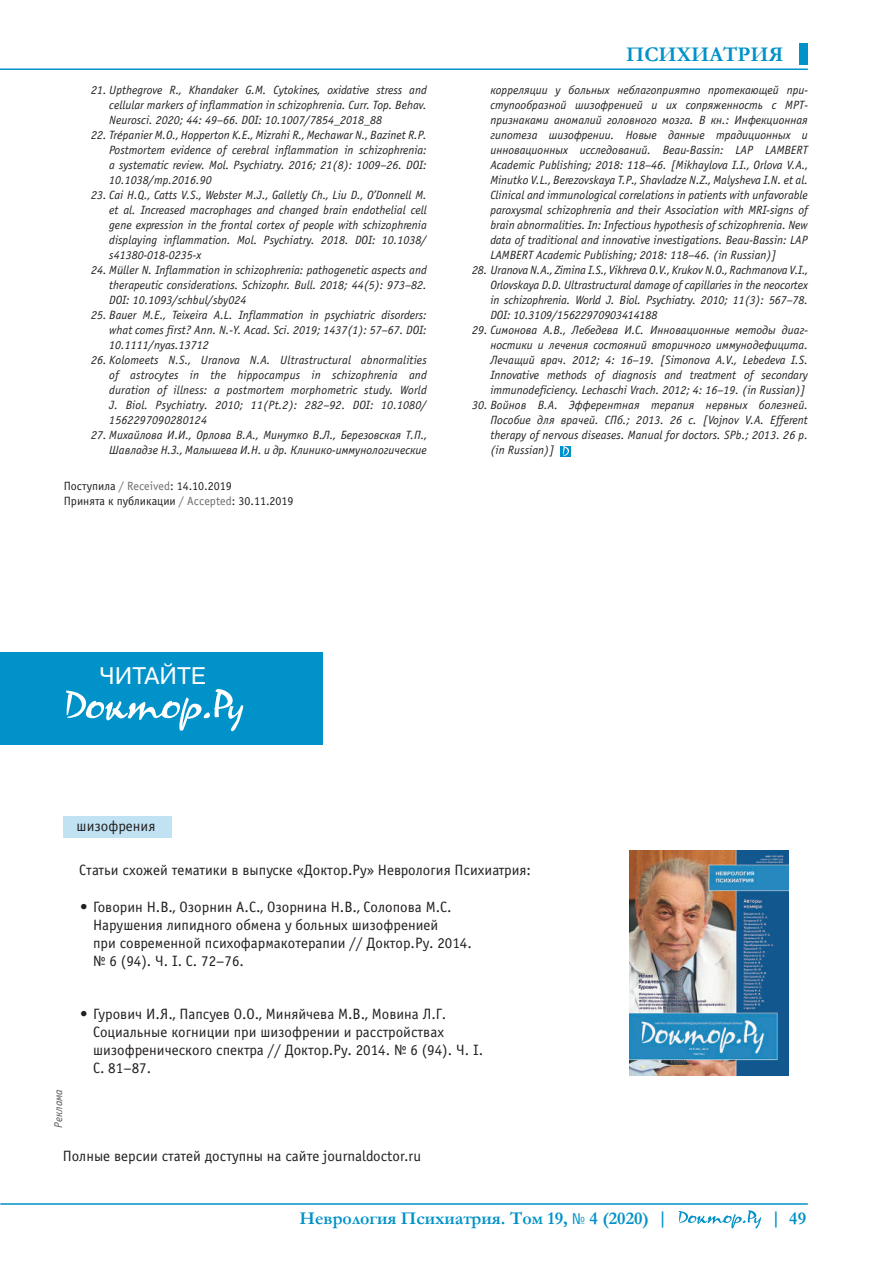
<style>
.page{position:relative;width:893px;height:1263px;background:#fff}
.page>*{position:absolute;margin:0;border:0;box-sizing:border-box;transform-origin:0 0}
.t1{font:24px "Pragmatica C";color:#fff}
.t2{font:700 21px "Garamond";color:#0092c8}
.t3{font:700 18px "Garamond";color:#0092c8}
.t4{font:15px/18px "Officina Sans C";color:#231f20}
.t5{font:italic 12px/15px "Officina Sans C";color:#231f20;text-align:justify}
.t6{font:12px/15px "Officina Sans C";color:#231f20}
.t7{font:italic 11.25px "Officina Sans C";color:#57585a}
.s1{font-family:"Calibri"}
.s2{color:#6c6d70}
.s3{font-family:"Helios Cond";font-weight:400;font-size:15px}
</style>
<div class="page">
<hr style="left:0;top:68px;width:808px;height:2px;background:#0092c8">
<div style="left:799px;top:44px;width:9px;height:21px;background:#0092c8"></div>
<hr style="left:0;top:1203px;width:808px;height:2px;background:#0092c8">
<svg style="left:679px;top:1210px;width:82px;height:18px"></svg>
<div style="left:561px;top:446px;width:10px;height:10px;background:#0092c8"></div>
<svg style="left:563px;top:446px;width:6px;height:10px"></svg>
<div style="left:63px;top:816px;width:108px;height:21px;background:#c0e2f2"></div>
<div style="left:0;top:652px;width:323px;height:92px;background:#0092c8"></div>
<svg style="left:66px;top:689px;width:177px;height:42px"></svg>
<img style="left:630px;top:850px;width:158px;height:226px">
<p class="t5" style="left:109px;top:83px;width:319px;text-indent:-18px">21. Upthegrove R., Khandaker G.M. Cytokines, oxidative stress and cellular markers of inflammation in schizophrenia. Curr. Top. Behav.<br>Neurosci. 2020; 44: 49–66. DOI: 10.1007/7854_2018_88</p>
<p class="t5" style="left:109px;top:128px;width:319px;text-indent:-18px">22. Tr<span class="s1">é</span>panier M.O., Hopperton K.E., Mizrahi R., Mechawar N., Bazinet R.P.<br>Postmortem evidence of cerebral inflammation in schizophrenia: a systematic review. Mol. Psychiatry. 2016; 21(8): 1009–26. DOI:<br>10.1038/mp.2016.90</p>
<p class="t5" style="left:109px;top:188px;width:319px;text-indent:-18px">23. Cai H.Q., Catts V.S., Webster M.J., Galletly Ch., Liu D., O’Donnell M. et al. Increased macrophages and changed brain endothelial cell gene expression in the frontal cortex of people with schizophrenia displaying inflammation. Mol. Psychiatry. 2018. DOI: 10.1038/ s41380-018-0235-x</p>
<p class="t5" style="left:109px;top:263px;width:319px;text-indent:-18px">24. M<span class="s1">ü</span>ller N. Inflammation in schizophrenia: pathogenetic aspects and therapeutic considerations. Schizophr. Bull. 2018; 44(5): 973–82.<br>DOI: 10.1093/schbul/sby024</p>
<p class="t5" style="left:109px;top:308px;width:319px;text-indent:-18px">25. Bauer M.E., Teixeira A.L. Inflammation in psychiatric disorders: what comes first? Ann. N.-Y. Acad. Sci. 2019; 1437(1): 57–67. DOI:<br>10.1111/nyas.13712</p>
<p class="t5" style="left:109px;top:353px;width:319px;text-indent:-18px">26. Kolomeets N.S., Uranova N.A. Ultrastructural abnormalities of astrocytes in the hippocampus in schizophrenia and duration of illness: a postmortem morphometric study. World J. Biol. Psychiatry. 2010; 11(Pt.2): 282–92. DOI: 10.1080/ 1562297090280124</p>
<p class="t5" style="left:91px;top:428px;width:337px;text-align:right">27. Михайлова И.И., Орлова В.А., Минутко В.Л., Березовская Т.П.,<br>Шавладзе Н.З., Малышева И.Н. и др. Клинико-иммунологические</p>
<p class="t6" style="left:64px;top:479px;width:231px">Поступила <span class="s2">/ Received</span>: 14.10.2019<br>Принята к публикации <span class="s2">/ Accepted</span>: 30.11.2019</p>
<h2 class="t2" style="left:626px;top:40px;width:159px">ПСИХИАТРИЯ</h2>
<p class="t5" style="left:490px;top:83px;width:319px">корреляции у больных неблагоприятно протекающей при&shy;ступообразной шизофренией и их сопряженность с МРТ&shy;признаками аномалий головного мозга. В кн.: Инфекционная гипотеза шизофрении. Новые данные традиционных и инновационных исследований. Beau-Bassin: LAP LAMBERT Academic Publishing; 2018: 118–46. [Mikhaylova I.I., Orlova V.A., Minutko V.L., Berezovskaya T.P., Shavladze N.Z., Malysheva I.N. et al.<br>Clinical and immunological correlations in patients with unfavorable paroxysmal schizophrenia and their Association with MRI-signs of brain abnormalities. In: Infectious hypothesis of schizophrenia. New data of traditional and innovative investigations. Beau-Bassin: LAP LAMBERT Academic Publishing; 2018: 118–46. (in Russian)]</p>
<p class="t5" style="left:490px;top:263px;width:319px;text-indent:-18px">28. Uranova N.A., Zimina I.S., Vikhreva O.V., Krukov N.O., Rachmanova V.I., Orlovskaya D.D. Ultrastructural damage of capillaries in the neocortex in schizophrenia. World J. Biol. Psychiatry. 2010; 11(3): 567–78.<br>DOI: 10.3109/15622970903414188</p>
<p class="t5" style="left:490px;top:323px;width:319px;text-indent:-18px">29. Симонова А.В., Лебедева И.С. Инновационные методы диаг&shy;ностики и лечения состояний вторичного иммунодефицита.<br>Лечащий врач. 2012; 4: 16–19. [Simonova A.V., Lebedeva I.S.<br>Innovative methods of diagnosis and treatment of secondary immunodeficiency. Lechaschi Vrach. 2012; 4: 16–19. (in Russian)]</p>
<p class="t5" style="left:490px;top:398px;width:319px;text-indent:-18px">30. Войнов В.А. Эфферентная терапия нервных болезней.<br>Пособие для врачей. СПб.; 2013. 26 с. [Vojnov V.A. Efferent therapy of nervous diseases. Manual for doctors. SPb.; 2013. 26 p. (in Russian)]</p>
<h1 class="t1" style="left:100px;top:663px;width:107px">ЧИТАЙТЕ</h1>
<p class="t4" style="left:77px;top:817px;width:80px">шизофрения</p>
<p class="t4" style="left:79px;top:861px;width:453px">Статьи схожей тематики в выпуске «Доктор.Ру» Неврология Психиатрия:</p>
<p class="t7" style="left:52px;top:1128px;width:40px;rotate:-90deg">Реклама</p>
<p class="t4" style="left:93px;top:899px;width:380px;text-indent:-13px">• Говорин Н.В., Озорнин А.С., Озорнина Н.В., Солопова М.С.<br>Нарушения липидного обмена у больных шизофренией<br>при современной психофармакотерапии // Доктор.Ру. 2014. № 6 (94). Ч. I. С. 72–76.</p>
<p class="t4" style="left:93px;top:1006px;width:392px;text-indent:-13px">• Гурович И.Я., Папсуев О.О., Миняйчева М.В., Мовина Л.Г.<br>Социальные когниции при шизофрении и расстройствах шизофренического спектра // Доктор.Ру. 2014. № 6 (94). Ч. I.<br>С. 81–87.</p>
<p class="t4" style="left:63px;top:1147px;width:360px">Полные версии статей доступны на сайте journaldoctor.ru</p>
<h3 class="t3" style="left:300px;top:1206px;width:370px">Неврология Психиатрия. Том 19, <span class="s3">№</span> 4 (2020) |</h3>
<h3 class="t3" style="left:771px;top:1206px;width:37px">| 49</h3>
</div>
